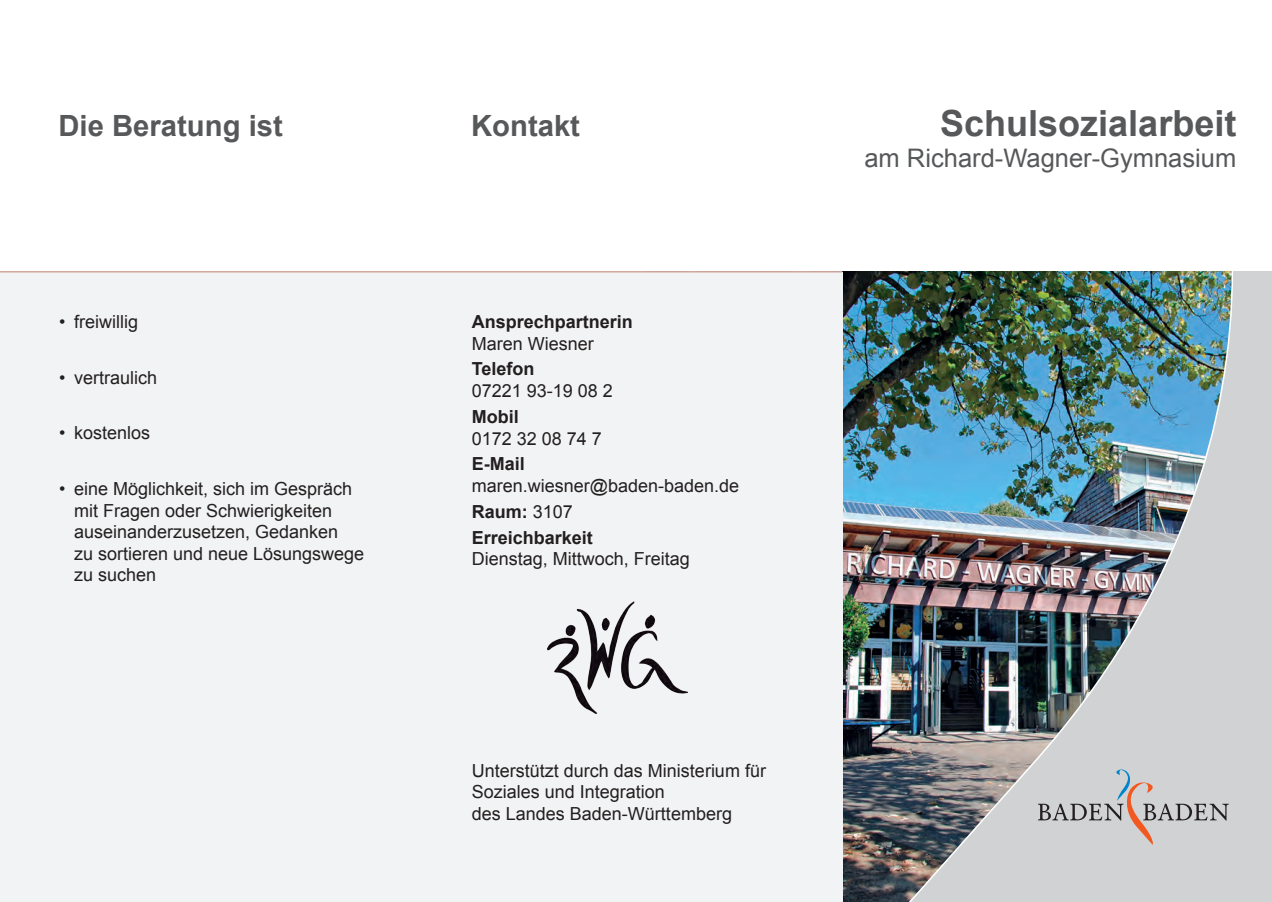
<style>
.page{position:relative;width:1272px;height:902px;background:#fff}
.page>*{position:absolute;margin:0;border:0;box-sizing:border-box;transform-origin:0 0}
.t1{font:700 36px "Arial";color:#57585a}
.t2{font:700 29.25px "Arial";color:#57585a}
.t3{font:25.5px "Arial";color:#57585a}
.t4{font:18px/21.6px "Arial";color:#231f20}
.t5{font:700 18px "Arial";color:#231f20}
.s1{font-weight:700}
</style>
<div class="page">
<div style="left:829px;top:0;width:442px;height:901px;background:#d1d2d4"></div>
<img style="left:842px;top:271px;width:391px;height:630px">
<svg style="left:1037px;top:769px;width:191px;height:75px"></svg>
<div style="left:636px;top:0;width:635px;height:271px;background:#fff"></div>
<div style="left:0;top:272px;width:842px;height:629px;background:#f2f3f4"></div>
<img style="left:547px;top:601px;width:140px;height:113px">
<hr style="left:0;top:271px;width:842px;height:1px;background:#d0a79f">
<h2 class="t2" style="left:58px;top:106px;width:226px">Die Beratung ist</h2>
<h2 class="t2" style="left:471px;top:106px;width:110px">Kontakt</h2>
<h1 class="t1" style="left:940px;top:99px;width:298px">Schulsozialarbeit</h1>
<h3 class="t3" style="left:864px;top:141px;width:373px">am Richard-Wagner-Gymnasium</h3>
<p class="t4" style="left:59px;top:311px;width:80px">• freiwillig</p>
<p class="t4" style="left:59px;top:366px;width:99px">• vertraulich</p>
<p class="t4" style="left:59px;top:422px;width:92px">• kostenlos</p>
<p class="t4" style="left:74px;top:478px;width:292px;text-indent:-15px">• eine Möglichkeit, sich im Gespräch mit Fragen oder Schwierigkeiten auseinanderzusetzen, Gedanken<br>zu sortieren und neue Lösungswege zu suchen</p>
<p class="t5" style="left:472px;top:309px;width:163px">Ansprechpartnerin</p>
<p class="t4" style="left:472px;top:332px;width:124px">Maren Wiesner</p>
<p class="t5" style="left:472px;top:357px;width:64px">Telefon</p>
<p class="t4" style="left:472px;top:380px;width:143px">07221 93-19 08 2</p>
<p class="t5" style="left:472px;top:404px;width:48px">Mobil</p>
<p class="t4" style="left:472px;top:427px;width:132px">0172 32 08 74 7</p>
<p class="t5" style="left:472px;top:452px;width:55px">E-Mail</p>
<p class="t4" style="left:472px;top:473px;width:269px;line-height:25.8px">maren.wiesner@baden-baden.de<br><span class="s1">Raum:</span> 3107<br><span class="s1">Erreichbarkeit</span></p>
<p class="t4" style="left:472px;top:548px;width:220px">Dienstag, Mittwoch, Freitag</p>
<p class="t4" style="left:472px;top:759px;width:296px">Unterstützt durch das Ministerium für<br>Soziales und Integration<br>des Landes Baden-Württemberg</p>
</div>
